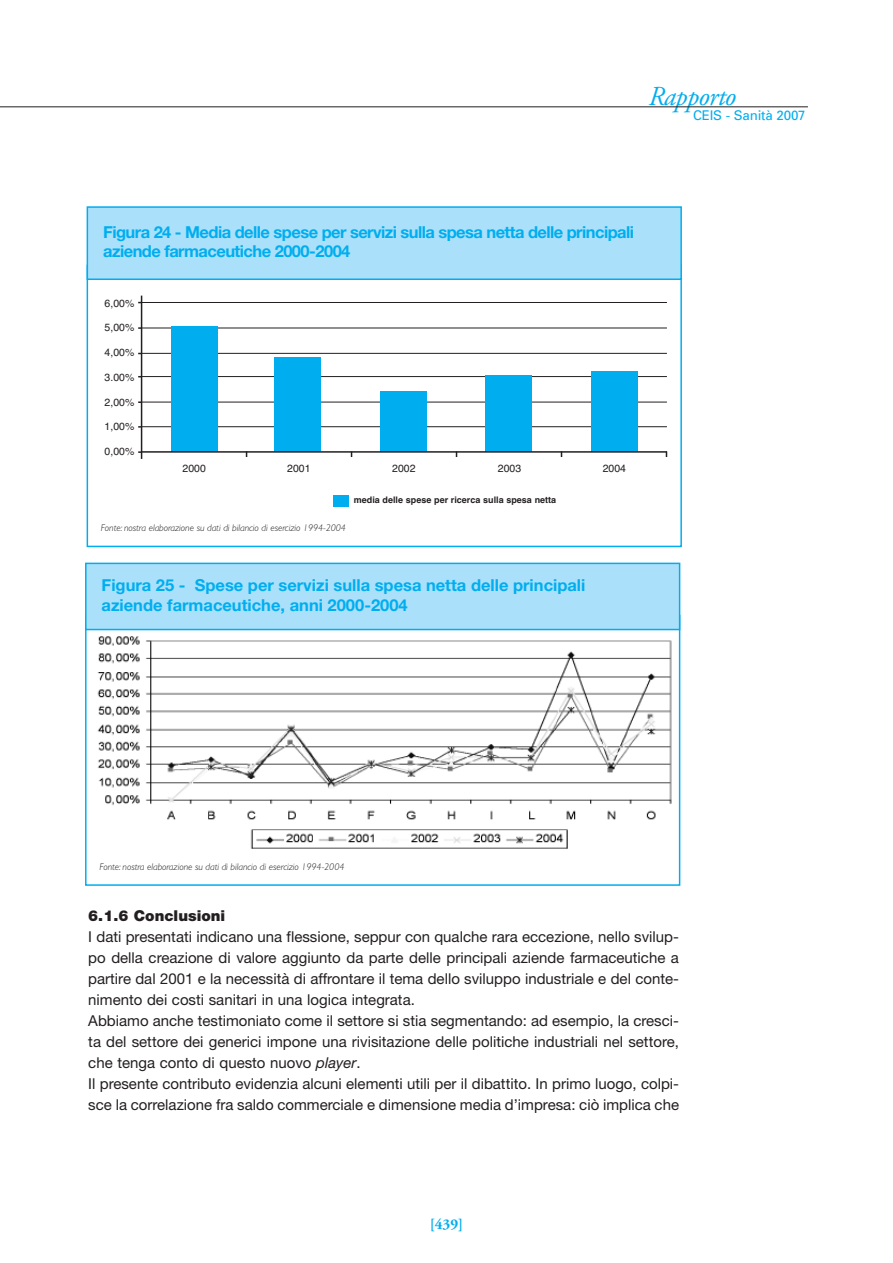
<style>
.page{position:relative;width:893px;height:1263px;background:#fff}
.page>*{position:absolute;margin:0;border:0;box-sizing:border-box;transform-origin:0 0}
.t1{font:italic 27.45px "Adobe Garamond";letter-spacing:-.025em;color:#00aeef}
.t2{font:700 16.5px/19.5px "Helvetica Neue";letter-spacing:-.035em;color:#00aeef}
.t3{font:700 16.5px/19.5px "Helvetica Neue";color:#00aeef}
.t4{font:15px/21px "Helvetica Neue";color:#231f20}
.t5{font:700 15px "Adobe Garamond";color:#00aeef}
.t6{font:13.35px "Univers";letter-spacing:-.015em;color:#00aeef}
.t7{font:10.5px "Helvetica";color:#231f20}
.t8{font:italic 300 9.75px "Gill Sans";letter-spacing:-.005em;color:#231f20}
.t9{font:700 9px "Helvetica";color:#231f20}
.s1{font-weight:900}
.s2{font-style:italic}
</style>
<div class="page">
<hr style="left:0;top:106px;width:808px;height:1px;background:#231f20">
<div style="left:87px;top:265px;width:595px;height:282px;border:2px solid #00aeef"></div>
<div style="left:87px;top:207px;width:594px;height:72px;background:#aae0f9"></div>
<div style="left:87px;top:206px;width:595px;height:74px;border:2px solid #00aeef"></div>
<hr style="left:141px;top:296px;width:1px;height:163px;background:#231f20">
<hr style="left:142px;top:302px;width:525px;height:1px;background:#231f20">
<hr style="left:142px;top:376px;width:525px;height:1px;background:#231f20">
<hr style="left:142px;top:402px;width:525px;height:1px;background:#231f20">
<hr style="left:142px;top:353px;width:525px;height:1px;background:#231f20">
<hr style="left:142px;top:426px;width:525px;height:1px;background:#231f20">
<div style="left:591px;top:371px;width:47px;height:81px;background:#00aeef"></div>
<div style="left:485px;top:375px;width:47px;height:77px;background:#00aeef"></div>
<div style="left:380px;top:391px;width:46px;height:61px;background:#00aeef"></div>
<div style="left:274px;top:357px;width:47px;height:95px;background:#00aeef"></div>
<div style="left:334px;top:496px;width:15px;height:11px;background:#00aeef"></div>
<hr style="left:142px;top:328px;width:525px;height:1px;background:#231f20">
<div style="left:171px;top:326px;width:47px;height:126px;background:#00aeef"></div>
<hr style="left:142px;top:451px;width:525px;height:2px;background:#231f20">
<img style="left:88px;top:630px;width:589px;height:219px">
<div style="left:85px;top:615px;width:595px;height:271px;border:2px solid #00aeef"></div>
<div style="left:86px;top:563px;width:594px;height:66px;background:#aae0f9"></div>
<div style="left:85px;top:563px;width:595px;height:67px;border:2px solid #00aeef"></div>
<p class="t1" style="left:647px;top:86px;width:89px">Rapporto</p>
<p class="t6" style="left:693px;top:110px;width:114px">CEIS - Sanità 2007</p>
<p class="t2" style="left:103px;top:224px;width:532px">Figura 24 - Media delle spese per servizi sulla spesa netta delle principali aziende farmaceutiche 2000-2004</p>
<p class="t7" style="left:105px;top:297px;width:31px">6,00%</p>
<p class="t7" style="left:105px;top:322px;width:31px">5,00%</p>
<p class="t7" style="left:105px;top:346px;width:31px">4,00%</p>
<p class="t7" style="left:105px;top:371px;width:31px">3.00%</p>
<p class="t7" style="left:105px;top:396px;width:31px">2,00%</p>
<p class="t7" style="left:105px;top:421px;width:31px">1,00%</p>
<p class="t7" style="left:105px;top:445px;width:31px">0,00%</p>
<p class="t7" style="left:183px;top:462px;width:25px">2000</p>
<p class="t7" style="left:287px;top:462px;width:25px">2001</p>
<p class="t7" style="left:392px;top:462px;width:25px">2002</p>
<p class="t7" style="left:498px;top:462px;width:25px">2003</p>
<p class="t7" style="left:603px;top:462px;width:25px">2004</p>
<p class="t9" style="left:354px;top:494px;width:204px">media delle spese per ricerca sulla spesa netta</p>
<p class="t8" style="left:101px;top:522px;width:247px">Fonte: nostra elaborazione su dati di bilancio di esercizio 1994-2004</p>
<p class="t3" style="left:102px;top:577px;width:485px">Figura 25 - Spese per servizi sulla spesa netta delle principali aziende farmaceutiche, anni 2000-2004</p>
<p class="t8" style="left:99px;top:861px;width:247px">Fonte: nostra elaborazione su dati di bilancio di esercizio 1994-2004</p>
<p class="t4" style="left:88px;top:906px;width:592px"><span class="s1">6.1.6 Conclusioni<br></span>I dati presentati indicano una flessione, seppur con qualche rara eccezione, nello svilup&shy;po della creazione di valore aggiunto da parte delle principali aziende farmaceutiche a partire dal 2001 e la necessità di affrontare il tema dello sviluppo industriale e del conte&shy;nimento dei costi sanitari in una logica integrata.<br>Abbiamo anche testimoniato come il settore si stia segmentando: ad esempio, la cresci&shy;ta del settore dei generici impone una rivisitazione delle politiche industriali nel settore, che tenga conto di questo nuovo <span class="s2">player</span>.<br>Il presente contributo evidenzia alcuni elementi utili per il dibattito. In primo luogo, colpi&shy;sce la correlazione fra saldo commerciale e dimensione media d’impresa: ciò implica che</p>
<p class="t5" style="left:430px;top:1218px;width:35px">[439]</p>
</div>
